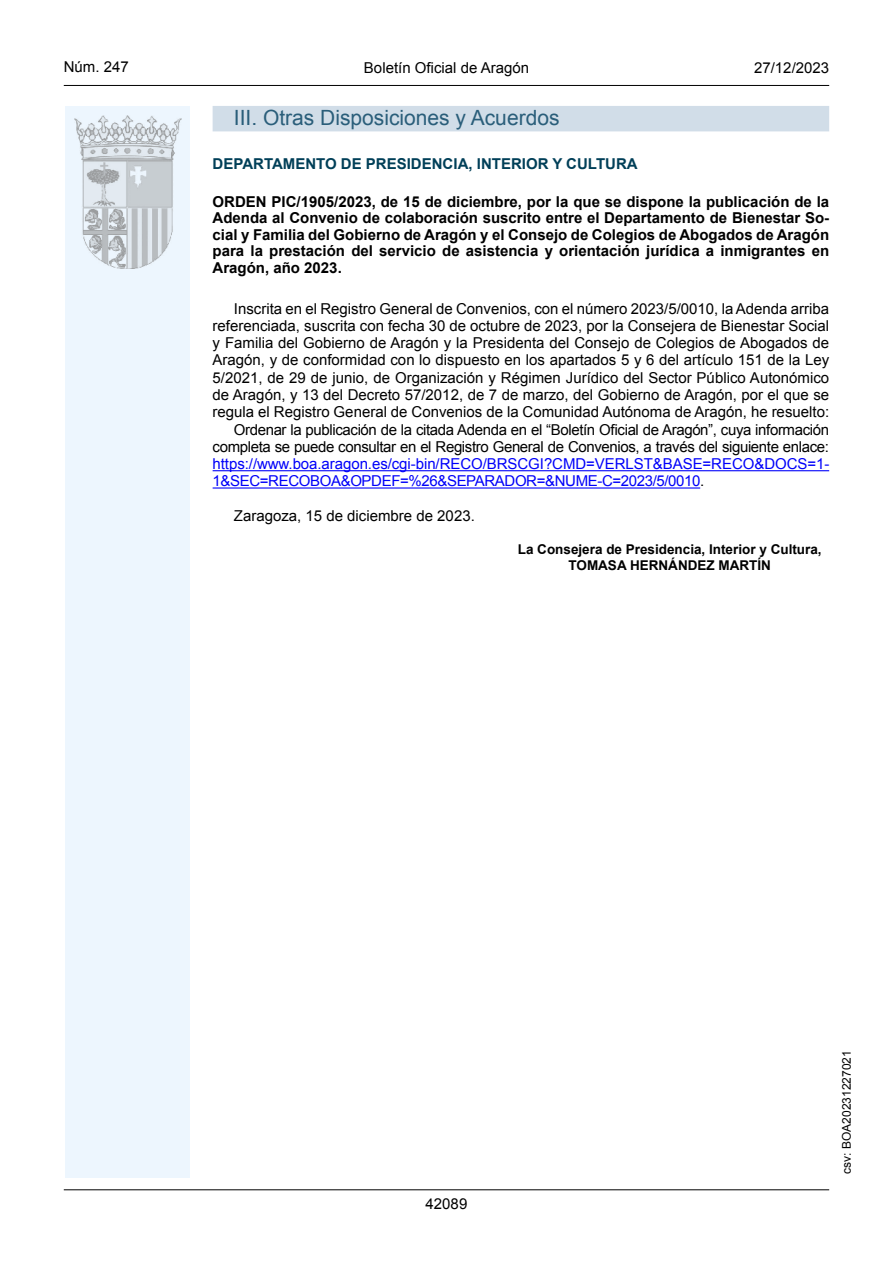
<style>
.page{position:relative;width:893px;height:1263px;background:#fff}
.page>*{position:absolute;margin:0;border:0;box-sizing:border-box;transform-origin:0 0}
.Titulo_sec{font:21px "Arial";color:#2a5e7a}
.inicio_de_parrafo{font:15px/17.2px "Arial";color:#000;text-align:justify}
.Titulo_text{font:700 15px/16.5px "Arial";color:#000;text-align:justify}
.emisor_text{font:700 15px "Arial";color:#003f58}
.estilo_head-c{font:15px "Arial";color:#000}
.estilo_head-d{font:15px "Arial MT2";color:#000}
.estilo_head-i{font:15px "Arial MT2";color:#000}
.numero_pagina{font:15px "Arial MT2";color:#000}
.firma_der{font:700 13.5px "Arial";color:#000}
.estilo_head-i-2{font:12px "Arial MT2";color:#000}
.s1{color:#0000fa}
.s2{font-family:"Arial MT2"}
</style>
<div class="page">
<div style="left:65px;top:106px;width:125px;height:1072px;background:#edf6fe"></div>
<img style="left:75px;top:115px;width:106px;height:153px">
<hr style="left:64px;top:85px;width:765px;height:1px;background:#000">
<hr style="left:64px;top:1189px;width:765px;height:1px;background:#000">
<div style="left:213px;top:106px;width:616px;height:25px;background:#d1dde8"></div>
<hr style="left:213px;top:470px;width:616px;height:1px;background:#0000fa">
<hr style="left:213px;top:487px;width:487px;height:2px;background:#0000fa">
<p class="estilo_head-i" style="left:64px;top:57px;width:67px">Núm. 247</p>
<p class="estilo_head-c" style="left:364px;top:57px;width:167px">Boletín Oficial de Aragón</p>
<p class="estilo_head-d" style="left:754px;top:57px;width:77px">27/12/2023</p>
<h3 class="Titulo_sec" style="left:234px;top:104px;width:327px">III. Otras Disposiciones y Acuerdos</h3>
<h5 class="emisor_text" style="left:213px;top:154px;width:427px">DEPARTAMENTO DE PRESIDENCIA, INTERIOR Y CULTURA</h5>
<p class="Titulo_text" style="left:213px;top:194px;width:618px">ORDEN PIC/1905/2023, de 15 de diciembre, por la que se dispone la publicación de la Adenda al Convenio de colaboración suscrito entre el Departamento de Bienestar So&shy;cial y Familia del Gobierno de Aragón y el Consejo de Colegios de Abogados de Aragón para la prestación del servicio de asistencia y orientación jurídica a inmigrantes en Aragón, año 2023.</p>
<p class="inicio_de_parrafo" style="left:213px;top:300px;width:618px;text-indent:21px">Inscrita en el Registro General de Convenios, con el número 2023/5/0010, la Adenda arriba referenciada, suscrita con fecha 30 de octubre de 2023, por la Consejera de Bienestar Social y Familia del Gobierno de Aragón y la Presidenta del Consejo de Colegios de Abogados de Aragón, y de conformidad con lo dispuesto en los apartados 5 y 6 del artículo 151 de la Ley 5/2021, de 29 de junio, de Organización y Régimen Jurídico del Sector Público Autonómico de Aragón, y 13 del Decreto 57/2012, de 7 de marzo, del Gobierno de Aragón, por el que se regula el Registro General de Convenios de la Comunidad Autónoma de Aragón, he resuelto:</p>
<p class="inicio_de_parrafo" style="left:213px;top:421px;width:618px;text-indent:21px">Ordenar la publicación de la citada Adenda en el “Boletín Oficial de Aragón”, cuya información completa se puede consultar en el Registro General de Convenios, a través del siguiente enlace: <span class="s1">https://www.boa.aragon.es/cgi-bin/RECO/BRSCGI?CMD=VERLST&amp;BASE=RECO&amp;DOCS=1- 1&amp;SEC=RECOBOA&amp;OPDEF=%26&amp;SEPARADOR=&amp;NUME-C=2023/5/0010</span><span class="s2">.</span></p>
<p class="inicio_de_parrafo" style="left:234px;top:507px;width:242px">Zaragoza, 15 de diciembre de 2023.</p>
<p class="firma_der" style="left:518px;top:540px;width:305px">La Consejera de Presidencia, Interior y Cultura,</p>
<p class="firma_der" style="left:568px;top:557px;width:204px">TOMASA HERNÁNDEZ MARTÍN</p>
<p class="numero_pagina" style="left:426px;top:1194px;width:43px">42089</p>
<p class="estilo_head-i-2" style="left:839px;top:1174px;width:125px;rotate:-90deg">csv: BOA20231227021</p>
</div>
